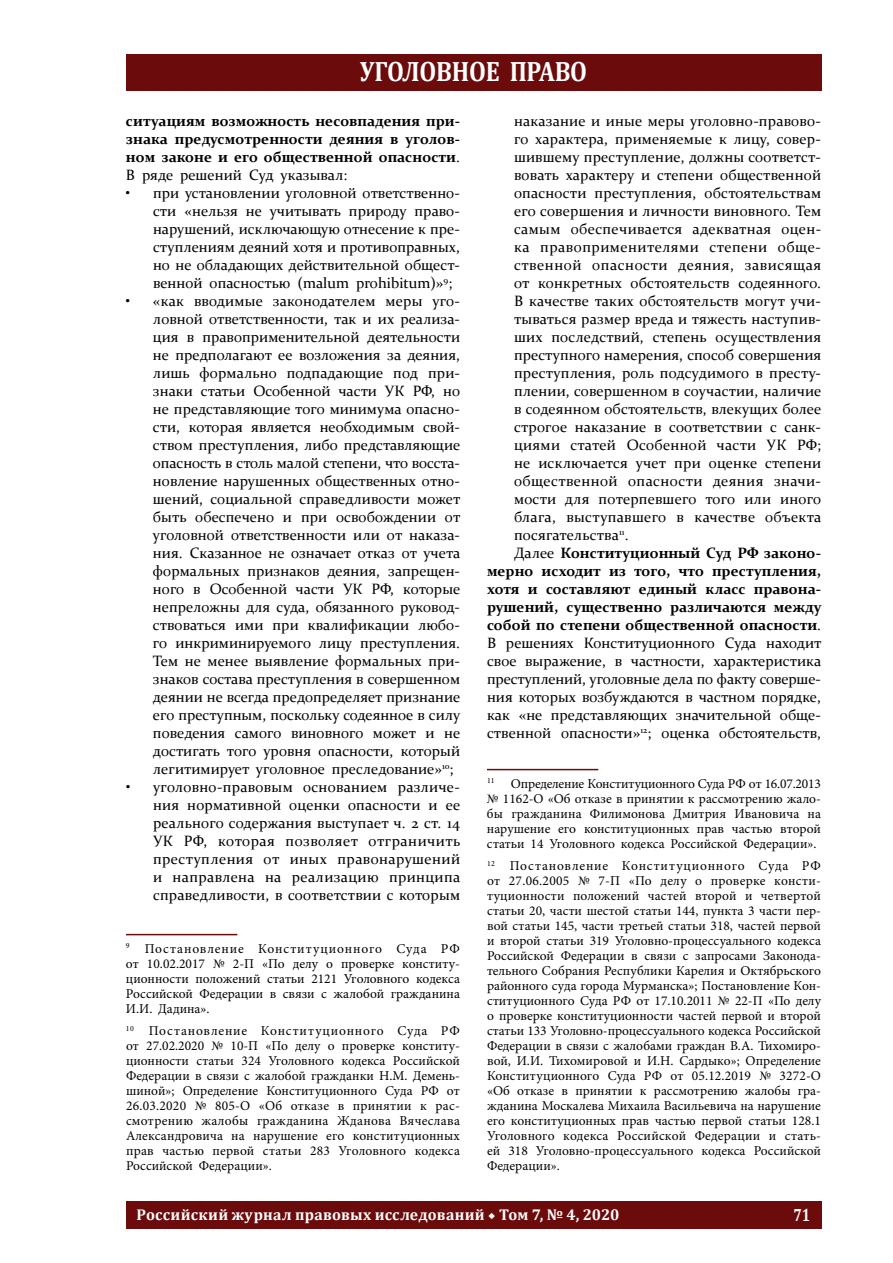
<style>
.page{position:relative;width:893px;height:1263px;background:#fff}
.page>*{position:absolute;margin:0;border:0;box-sizing:border-box;transform-origin:0 0}
.t1{font:700 28.2px "Cambria";letter-spacing:-.01em;color:#fff;scale:.86 1}
.t2{font:700 17.85px "Cambria";color:#fff;scale:.8 1}
.t3{font:700 15.6px "Cambria";letter-spacing:.015em;color:#fff}
.t4{font:15px/18px "Constantia";letter-spacing:.01em;color:#000;text-align:justify}
.t5{font:700 15px/18px "Constantia";color:#000;text-align:justify}
.t6{font:15px "Constantia";letter-spacing:-.015em;color:#000}
.t7{font:15px "Constantia";letter-spacing:.035em;color:#000}
.t8{font:15px "Constantia";letter-spacing:.03em;color:#000}
.t9{font:13.5px/15px "Minion Pro";color:#000;text-align:justify}
.s1{font-weight:400}
.s2{font-family:"Minion Pro"}
</style>
<div class="page">
<div style="left:126px;top:54px;width:695px;height:36px;background:#6b0b0c"></div>
<div style="left:126px;top:1202px;width:695px;height:27px;background:#6b0b0c"></div>
<hr style="left:126px;top:934px;width:111px;height:1px;background:#6b0b0c">
<hr style="left:487px;top:769px;width:111px;height:1px;background:#6b0b0c">
<h1 class="t1" style="left:360px;top:51px;width:266px">УГОЛОВНОЕ ПРАВО</h1>
<p class="t5" style="left:126px;top:111px;width:335px">ситуациям возможность несовпадения при&shy;знака предусмотренности деяния в уголов&shy;ном законе и его общественной опасности<span class="s1">.<br>В ряде решений Суд указывал:</span></p>
<p class="t4" style="left:153px;top:183px;width:308px;text-indent:-27px">• при установлении уголовной ответственно&shy;сти «нельзя не учитывать природу право&shy;нарушений, исключающую отнесение к пре&shy;ступлениям деяний хотя и противоправных, но не обладающих действительной общест&shy;венной опасностью (malum prohibitum)»<sup>9</sup>;</p>
<p class="t4" style="left:153px;top:291px;width:309px;text-indent:-27px">• «как вводимые законодателем меры уго&shy;ловной ответственности, так и их реализа&shy;ция в правоприменительной деятельности не предполагают ее возложения за деяния, лишь формально подпадающие под при&shy;знаки статьи Особенной части УК РФ, но не представляющие того минимума опасно&shy;сти, которая является необходимым свой&shy;ством преступления, либо представляющие опасность в столь малой степени, что восста&shy;новление нарушенных общественных отно&shy;шений, социальной справедливости может быть обеспечено и при освобождении от уголовной ответственности или от наказа&shy;ния. Сказанное не означает отказ от учета формальных признаков деяния, запрещен&shy;ного в Особенной части УК РФ, которые непреложны для суда, обязанного руковод&shy;ствоваться ими при квалификации любо&shy;го инкриминируемого лицу преступления.<br>Тем не менее выявление формальных при&shy;знаков состава преступления в совершенном деянии не всегда предопределяет признание его преступным, поскольку содеянное в силу поведения самого виновного может и не достигать того уровня опасности, который легитимирует уголовное преследование»<sup>10</sup>;</p>
<p class="t4" style="left:153px;top:777px;width:309px;text-indent:-27px">• уголовно-правовым основанием различе&shy;ния нормативной оценки опасности и ее реального содержания выступает ч. 2 ст. 14<br>УК РФ, которая позволяет отграничить преступления от иных правонарушений и направлена на реализацию принципа справедливости, в соответствии с которым</p>
<p class="t9" style="left:126px;top:941px;width:335px"><sup>9</sup> Постановление Конституционного Суда РФ от 10.02.2017 № 2-П «По делу о проверке конститу&shy;ционности положений статьи 2121 Уголовного кодекса Российской Федерации в связи с жалобой гражданина И.И. Дадина».</p>
<p class="t9" style="left:126px;top:1023px;width:335px"><sup>10</sup> Постановление Конституционного Суда РФ от 27.02.2020 № 10-П «По делу о проверке конститу&shy;ционности статьи 324 Уголовного кодекса Российской Федерации в связи с жалобой гражданки Н.М. Демень&shy;шиной»; Определение Конституционного Суда РФ от 26.03.2020 № 805-О «Об отказе в принятии к рас&shy;смотрению жалобы гражданина Жданова Вячеслава Александровича на нарушение его конституционных прав частью первой статьи 283 Уголовного кодекса Российской Федерации».</p>
<p class="t4" style="left:514px;top:111px;width:308px">наказание и иные меры уголовно-правово-</p>
<p class="t4" style="left:514px;top:129px;width:308px">го характера, применяемые к лицу, совер-</p>
<p class="t4" style="left:514px;top:147px;width:308px">шившему преступление, должны соответст-</p>
<p class="t4" style="left:514px;top:165px;width:309px">вовать характеру и степени общественной</p>
<p class="t4" style="left:514px;top:183px;width:309px">опасности преступления, обстоятельствам</p>
<p class="t4" style="left:514px;top:201px;width:309px">его совершения и личности виновного. Тем</p>
<p class="t4" style="left:514px;top:219px;width:309px">самым обеспечивается адекватная оцен-</p>
<p class="t8" style="left:514px;top:237px;width:308px">ка правоприменителями степени обще-</p>
<p class="t7" style="left:514px;top:255px;width:309px">ственной опасности деяния, зависящая</p>
<p class="t4" style="left:514px;top:273px;width:308px">от конкретных обстоятельств содеянного.</p>
<p class="t4" style="left:514px;top:291px;width:308px">В качестве таких обстоятельств могут учи-</p>
<p class="t4" style="left:514px;top:309px;width:308px">тываться размер вреда и тяжесть наступив-</p>
<p class="t4" style="left:514px;top:327px;width:309px">ших последствий, степень осуществления</p>
<p class="t4" style="left:514px;top:345px;width:309px">преступного намерения, способ совершения</p>
<p class="t4" style="left:514px;top:363px;width:308px">преступления, роль подсудимого в престу-</p>
<p class="t4" style="left:514px;top:381px;width:309px">плении, совершенном в соучастии, наличие</p>
<p class="t4" style="left:514px;top:399px;width:309px">в содеянном обстоятельств, влекущих более</p>
<p class="t4" style="left:514px;top:417px;width:308px">строгое наказание в соответствии с санк-</p>
<p class="t4" style="left:514px;top:435px;width:308px">циями статей Особенной части УК РФ;</p>
<p class="t4" style="left:514px;top:453px;width:309px">не исключается учет при оценке степени</p>
<p class="t4" style="left:514px;top:471px;width:308px">общественной опасности деяния значи-</p>
<p class="t4" style="left:514px;top:489px;width:309px">мости для потерпевшего того или иного</p>
<p class="t4" style="left:514px;top:507px;width:309px">блага, выступавшего в качестве объекта</p>
<p class="t4" style="left:514px;top:525px;width:116px">посягательства<sup>11</sup>.</p>
<p class="t5" style="left:514px;top:543px;width:308px"><span class="s1">Далее</span> Конституционный Суд РФ законо-</p>
<p class="t5" style="left:487px;top:561px;width:335px">мерно исходит из того, что преступления,</p>
<p class="t5" style="left:487px;top:579px;width:335px">хотя и составляют единый класс правона-</p>
<p class="t5" style="left:487px;top:597px;width:336px">рушений, существенно различаются между</p>
<p class="t5" style="left:487px;top:615px;width:335px">собой по степени общественной опасности<span class="s1">.</span></p>
<p class="t4" style="left:487px;top:633px;width:336px">В решениях Конституционного Суда находит</p>
<p class="t4" style="left:487px;top:651px;width:336px">свое выражение, в частности, характеристика</p>
<p class="t6" style="left:487px;top:669px;width:335px">преступлений, уголовные дела по факту соверше-</p>
<p class="t4" style="left:487px;top:687px;width:335px">ния которых возбуждаются в частном порядке,</p>
<p class="t4" style="left:487px;top:705px;width:335px">как «не представляющих значительной обще-</p>
<p class="t4" style="left:487px;top:723px;width:335px">ственной опасности»<sup>12</sup>; оценка обстоятельств,</p>
<p class="t9" style="left:487px;top:776px;width:335px"><sup>11</sup> Определение Конституционного Суда РФ от 16.07.2013 № 1162-О «Об отказе в принятии к рассмотрению жало&shy;бы гражданина Филимонова Дмитрия Ивановича на нарушение его конституционных прав частью второй статьи 14 Уголовного кодекса Российской Федерации».</p>
<p class="t9" style="left:487px;top:858px;width:336px"><sup>12</sup> Постановление Конституционного Суда РФ от 27.06.2005 № 7-П «По делу о проверке консти&shy;туционности положений частей второй и четвертой статьи 20, части шестой статьи 144, пункта 3 части пер&shy;вой статьи 145, части третьей статьи 318, частей первой и второй статьи 319 Уголовно-процессуального кодекса Российской Федерации в связи с запросами Законода&shy;тельного Собрания Республики Карелия и Октябрьского районного суда города Мурманска»; Постановление Кон&shy;ституционного Суда РФ от 17.10.2011 № 22-П «По делу о проверке конституционности частей первой и второй статьи 133 Уголовно-процессуального кодекса Российской Федерации в связи с жалобами граждан В.А. Тихомиро&shy;вой, И.И. Тихомировой и И.Н. Сардыко»; Определение Конституционного Суда РФ от 05.12.2019 № 3272-О «Об отказе в принятии к рассмотрению жалобы гра&shy;жданина Москалева Михаила Васильевича на нарушение его конституционных прав частью первой статьи 128.1<br>Уголовного кодекса Российской Федерации и стать&shy;ей 318 Уголовно-процессуального кодекса Российской Федерации».</p>
<p class="t3" style="left:137px;top:1203px;width:484px">Российский журнал правовых исследований <span class="s2">◆</span> Том 7, № 4, 2020</p>
<p class="t2" style="left:793px;top:1202px;width:23px">71</p>
</div>
